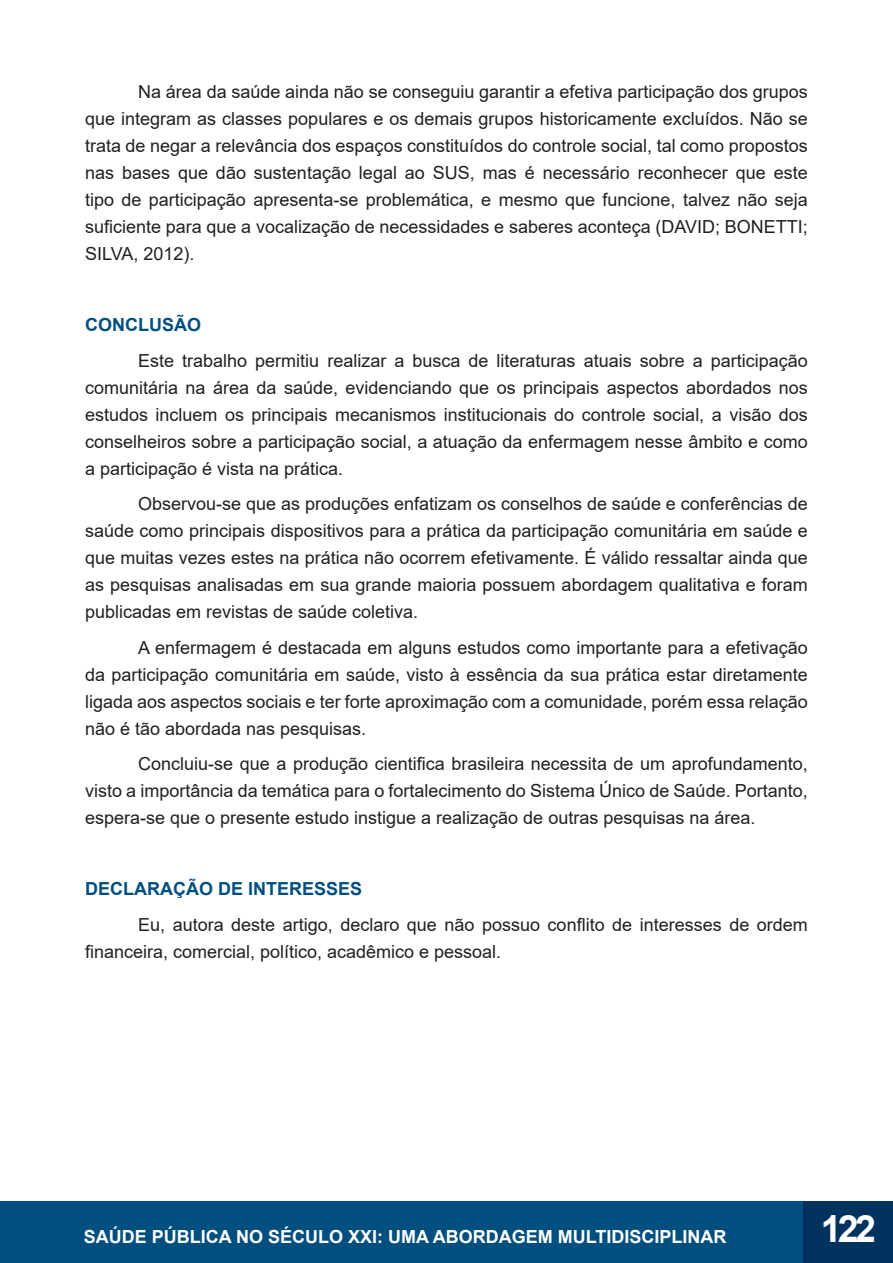
<style>
.page{position:relative;width:893px;height:1263px;background:#fff}
.page>*{position:absolute;margin:0;border:0;box-sizing:border-box;transform-origin:0 0}
.t1{font:700 37.5px "Arial";color:#fff}
.t2{font:18px/27px "Arial";color:#231f20;text-align:justify}
.t3{font:700 18px "Arial";color:#fff}
.Título_1{font:700 18px "Arial";color:#004f7e}
</style>
<div class="page">
<div style="left:0;top:1201px;width:810px;height:62px;background:#004f7e"></div>
<div style="left:804px;top:1201px;width:89px;height:62px;background:#00325e"></div>
<p class="t2" style="left:85px;top:78px;width:724px;text-indent:53px">Na área da saúde ainda não se conseguiu garantir a efetiva participação dos grupos que integram as classes populares e os demais grupos historicamente excluídos. Não se trata de negar a relevância dos espaços constituídos do controle social, tal como propostos nas bases que dão sustentação legal ao SUS, mas é necessário reconhecer que este tipo de participação apresenta-se problemática, e mesmo que funcione, talvez não seja suficiente para que a vocalização de necessidades e saberes aconteça (DAVID; BONETTI; SILVA, 2012).</p>
<p class="Título_1" style="left:85px;top:312px;width:117px">CONCLUSÃO</p>
<p class="t2" style="left:85px;top:347px;width:724px;text-indent:53px">Este trabalho permitiu realizar a busca de literaturas atuais sobre a participação comunitária na área da saúde, evidenciando que os principais aspectos abordados nos estudos incluem os principais mecanismos institucionais do controle social, a visão dos conselheiros sobre a participação social, a atuação da enfermagem nesse âmbito e como a participação é vista na prática.</p>
<p class="t2" style="left:85px;top:490px;width:724px;text-indent:53px">Observou-se que as produções enfatizam os conselhos de saúde e conferências de saúde como principais dispositivos para a prática da participação comunitária em saúde e que muitas vezes estes na prática não ocorrem efetivamente. É válido ressaltar ainda que as pesquisas analisadas em sua grande maioria possuem abordagem qualitativa e foram publicadas em revistas de saúde coletiva.</p>
<p class="t2" style="left:85px;top:634px;width:724px;text-indent:53px">A enfermagem é destacada em alguns estudos como importante para a efetivação da participação comunitária em saúde, visto à essência da sua prática estar diretamente ligada aos aspectos sociais e ter forte aproximação com a comunidade, porém essa relação não é tão abordada nas pesquisas.</p>
<p class="t2" style="left:85px;top:750px;width:724px;text-indent:53px">Concluiu-se que a produção cientifica brasileira necessita de um aprofundamento, visto a importância da temática para o fortalecimento do Sistema Único de Saúde. Portanto, espera-se que o presente estudo instigue a realização de outras pesquisas na área.</p>
<p class="Título_1" style="left:85px;top:876px;width:279px">DECLARAÇÃO DE INTERESSES</p>
<p class="t2" style="left:85px;top:911px;width:724px;text-indent:53px">Eu, autora deste artigo, declaro que não possuo conflito de interesses de ordem financeira, comercial, político, acadêmico e pessoal.</p>
<p class="t3" style="left:84px;top:1223px;width:644px">SAÚDE PÚBLICA NO SÉCULO XXI: UMA ABORDAGEM MULTIDISCIPLINAR</p>
<h1 class="t1" style="left:821px;top:1202px;width:57px">122</h1>
</div>
